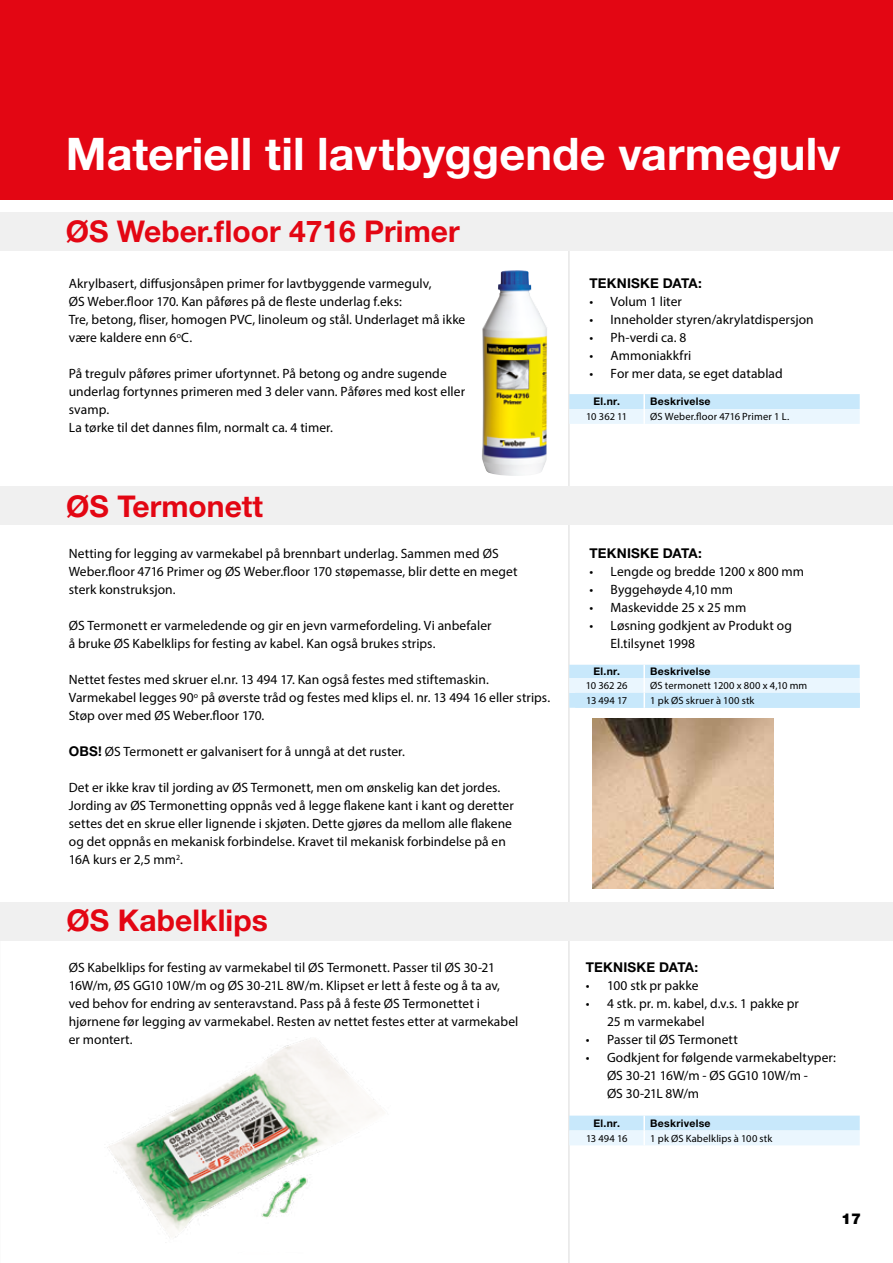
<style>
.page{position:relative;width:893px;height:1263px;background:#fff}
.page>*{position:absolute;margin:0;border:0;box-sizing:border-box;transform-origin:0 0}
.t1{font:700 45px "Helvetica Neue LT Std";color:#fff}
.t2{font:700 30px "Helvetica Neue LT Std";color:#e30613}
.t3{font:900 15px "Helvetica Neue LT Std";color:#000}
.t4{font:13.5px/18px "Myriad Pro";letter-spacing:.005em;color:#000}
.t5{font:700 13.5px "Helvetica Neue LT Std";letter-spacing:.015em;color:#000}
.t6{font:10.5px "Myriad Pro";letter-spacing:.01em;color:#000}
.t7{font:700 10.5px "Helvetica Neue LT Std";letter-spacing:.025em;color:#000}
.s1{font-family:"Helvetica Neue LT Std";font-weight:700}
</style>
<div class="page">
<div style="left:0;top:0;width:893px;height:200px;background:#e30613"></div>
<hr style="left:569px;top:221px;width:1px;height:1042px;background:#dadada">
<div style="left:0;top:213px;width:893px;height:38px;background:#f0f0f0"></div>
<img style="left:482px;top:270px;width:65px;height:206px">
<img style="left:593px;top:718px;width:181px;height:171px">
<div style="left:0;top:487px;width:893px;height:38px;background:#f0f0f0"></div>
<svg style="left:569px;top:394px;width:291px;height:30px"></svg>
<svg style="left:569px;top:665px;width:291px;height:43px"></svg>
<img style="left:107px;top:1039px;width:270px;height:199px">
<div style="left:0;top:902px;width:893px;height:38px;background:#f0f0f0"></div>
<svg style="left:569px;top:1115px;width:291px;height:30px"></svg>
<h1 class="t1" style="left:66px;top:126px;width:776px">Materiell til lavtbyggende varmegulv</h1>
<h2 class="t2" style="left:66px;top:213px;width:395px">ØS Weber.floor 4716 Primer</h2>
<p class="t4" style="left:69px;top:274px;width:398px">Akrylbasert, diffusjonsåpen primer for lavtbyggende varmegulv,<br>ØS Weber.floor 170. Kan påføres på de fleste underlag f.eks:<br>Tre, betong, fliser, homogen PVC, linoleum og stål. Underlaget må ikke være kaldere enn 6<sup>o</sup>C.</p>
<p class="t4" style="left:69px;top:364px;width:398px">På tregulv påføres primer ufortynnet. På betong og andre sugende underlag fortynnes primeren med 3 deler vann. Påføres med kost eller svamp.<br>La tørke til det dannes film, normalt ca. 4 timer.</p>
<h2 class="t2" style="left:66px;top:487px;width:198px">ØS Termonett</h2>
<p class="t4" style="left:69px;top:544px;width:450px">Netting for legging av varmekabel på brennbart underlag. Sammen med ØS<br>Weber.floor 4716 Primer og ØS Weber.floor 170 støpemasse, blir dette en meget sterk konstruksjon.</p>
<p class="t4" style="left:69px;top:616px;width:424px">ØS Termonett er varmeledende og gir en jevn varmefordeling. Vi anbefaler å bruke ØS Kabelklips for festing av kabel. Kan også brukes strips.</p>
<p class="t4" style="left:69px;top:670px;width:483px">Nettet festes med skruer el.nr. 13 494 17. Kan også festes med stiftemaskin.<br>Varmekabel legges 90<sup>o</sup> på øverste tråd og festes med klips el. nr. 13 494 16 eller strips.<br>Støp over med ØS Weber.floor 170.</p>
<p class="t4" style="left:69px;top:742px;width:338px"><span class="s1">OBS!</span> ØS Termonett er galvanisert for å unngå at det ruster.</p>
<p class="t4" style="left:69px;top:778px;width:446px">Det er ikke krav til jording av ØS Termonett, men om ønskelig kan det jordes.<br>Jording av ØS Termonetting oppnås ved å legge flakene kant i kant og deretter settes det en skrue eller lignende i skjøten. Dette gjøres da mellom alle flakene og det oppnås en mekanisk forbindelse. Kravet til mekanisk forbindelse på en 16A kurs er 2,5 mm<sup>2</sup>.</p>
<h2 class="t2" style="left:67px;top:902px;width:203px">ØS Kabelklips</h2>
<p class="t5" style="left:589px;top:275px;width:114px">TEKNISKE DATA:</p>
<p class="t4" style="left:589px;top:292px;width:94px">• Volum 1 liter</p>
<p class="t4" style="left:589px;top:310px;width:226px">• Inneholder styren/akrylatdispersjon</p>
<p class="t4" style="left:589px;top:328px;width:99px">• Ph-verdi ca. 8</p>
<p class="t4" style="left:589px;top:346px;width:104px">• Ammoniakkfri</p>
<p class="t4" style="left:589px;top:364px;width:195px">• For mer data, se eget datablad</p>
<p class="t7" style="left:593px;top:395px;width:28px">El.nr.</p>
<p class="t7" style="left:650px;top:395px;width:62px">Beskrivelse</p>
<p class="t6" style="left:586px;top:410px;width:42px">10 362 11</p>
<p class="t6" style="left:650px;top:410px;width:140px">ØS Weber.floor 4716 Primer 1 L.</p>
<p class="t5" style="left:589px;top:545px;width:114px">TEKNISKE DATA:</p>
<p class="t4" style="left:589px;top:562px;width:216px">• Lengde og bredde 1200 x 800 mm</p>
<p class="t4" style="left:589px;top:580px;width:145px">• Byggehøyde 4,10 mm</p>
<p class="t4" style="left:589px;top:598px;width:159px">• Maskevidde 25 x 25 mm</p>
<p class="t4" style="left:611px;top:616px;width:183px;text-indent:-21px">• Løsning godkjent av Produkt og<br>El.tilsynet 1998</p>
<p class="t7" style="left:593px;top:665px;width:28px">El.nr.</p>
<p class="t7" style="left:650px;top:665px;width:62px">Beskrivelse</p>
<p class="t6" style="left:586px;top:679px;width:43px">10 362 26</p>
<p class="t6" style="left:650px;top:679px;width:159px">ØS termonett 1200 x 800 x 4,10 mm</p>
<p class="t6" style="left:586px;top:694px;width:43px">13 494 17</p>
<p class="t6" style="left:650px;top:694px;width:106px">1 pk ØS skruer à 100 stk</p>
<p class="t4" style="left:69px;top:958px;width:451px">ØS Kabelklips for festing av varmekabel til ØS Termonett. Passer til ØS 30-21<br>16W/m, ØS GG10 10W/m og ØS 30-21L 8W/m. Klipset er lett å feste og å ta av, ved behov for endring av senteravstand. Pass på å feste ØS Termonettet i hjørnene før legging av varmekabel. Resten av nettet festes etter at varmekabel er montert.</p>
<p class="t5" style="left:586px;top:959px;width:114px">TEKNISKE DATA:</p>
<p class="t4" style="left:586px;top:976px;width:114px">• 100 stk pr pakke</p>
<p class="t4" style="left:607px;top:994px;width:194px;text-indent:-21px">• 4 stk. pr. m. kabel, d.v.s. 1 pakke pr<br>25 m varmekabel</p>
<p class="t4" style="left:586px;top:1030px;width:154px">• Passer til ØS Termonett</p>
<p class="t4" style="left:607px;top:1048px;width:231px;text-indent:-21px">• Godkjent for følgende varmekabeltyper:<br>ØS 30-21 16W/m - ØS GG10 10W/m -<br>ØS 30-21L 8W/m</p>
<p class="t7" style="left:593px;top:1116px;width:28px">El.nr.</p>
<p class="t7" style="left:650px;top:1116px;width:62px">Beskrivelse</p>
<p class="t6" style="left:586px;top:1132px;width:43px">13 494 16</p>
<p class="t6" style="left:650px;top:1132px;width:124px">1 pk ØS Kabelklips à 100 stk</p>
<p class="t3" style="left:841px;top:1210px;width:22px">17</p>
</div>
